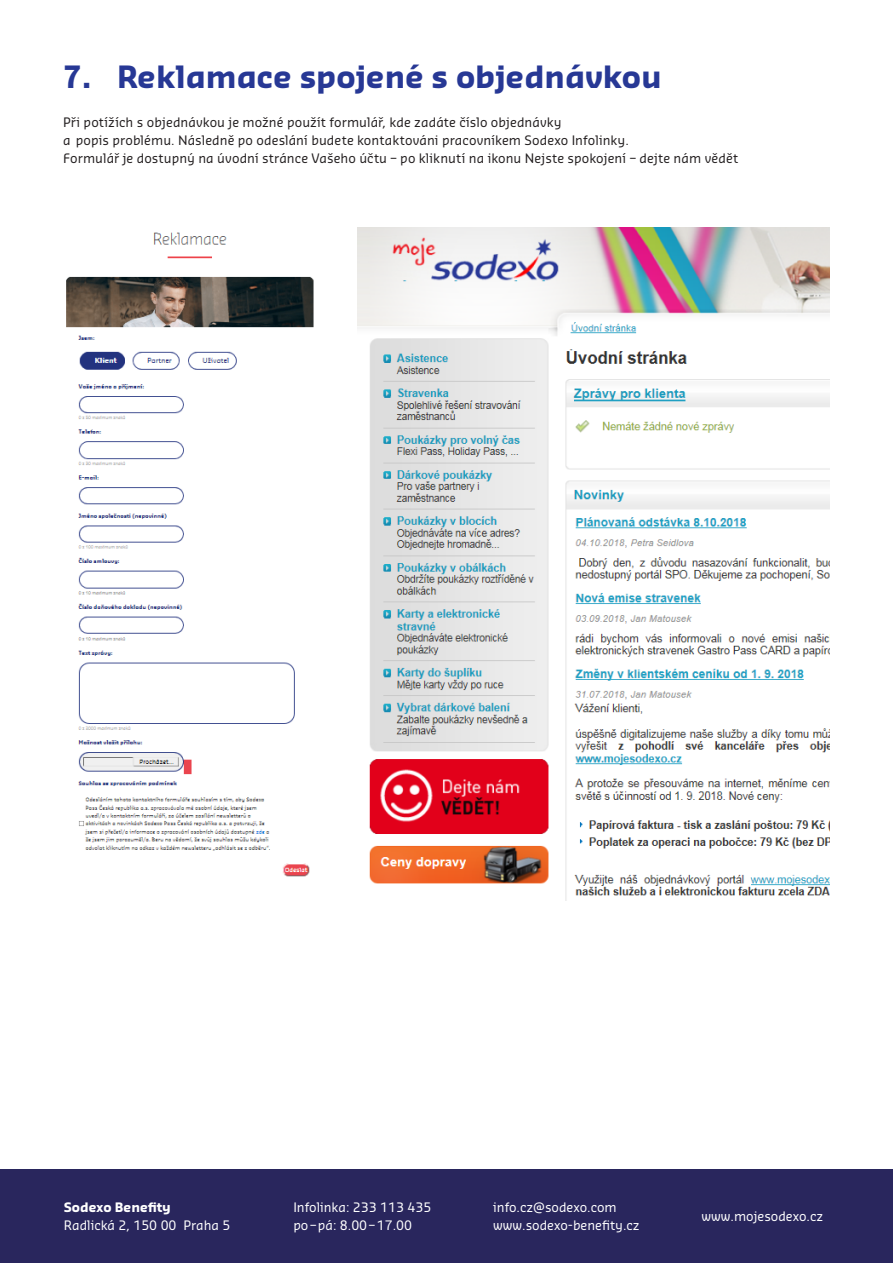
<style>
.page{position:relative;width:893px;height:1263px;background:#fff}
.page>*{position:absolute;margin:0;border:0;box-sizing:border-box;transform-origin:0 0}
.subheadline_1_-_BLUE{font:700 30px "Sansa Pro";color:#273895}
.chleba{font:12.75px "Sansa Pro";letter-spacing:.01em;color:#231f20}
.t1{font:12.75px/18px "Sansa Pro";color:#fff}
.s1{font-weight:700}
</style>
<div class="page">
<div style="left:0;top:1169px;width:893px;height:94px;background:#29265d"></div>
<img style="left:66px;top:232px;width:248px;height:645px">
<img style="left:357px;top:227px;width:472px;height:674px">
<p class="subheadline_1_-_BLUE" style="left:63px;top:57px;width:600px">7. Reklamace spojené s objednávkou</p>
<p class="chleba" style="left:63px;top:114px;width:500px">Při potížích s objednávkou je možné použít formulář, kde zadáte číslo objednávky</p>
<p class="chleba" style="left:63px;top:132px;width:567px">a popis problému. Následně po odeslání budete kontaktováni pracovníkem Sodexo Infolinky.</p>
<p class="chleba" style="left:63px;top:150px;width:677px">Formulář je dostupný na úvodní stránce Vašeho účtu – po kliknutí na ikonu Nejste spokojení – dejte nám vědět</p>
<p class="t1" style="left:64px;top:1198px;width:168px"><span class="s1">Sodexo Benefity<br></span>Radlická 2, 150 00 Praha 5</p>
<p class="t1" style="left:293px;top:1198px;width:140px">Infolinka: 233 113 435 po–pá: 8.00–17.00</p>
<p class="t1" style="left:493px;top:1198px;width:148px">info.cz@sodexo.com www.sodexo-benefity.cz</p>
<p class="t1" style="left:702px;top:1207px;width:123px">www.mojesodexo.cz</p>
</div>
